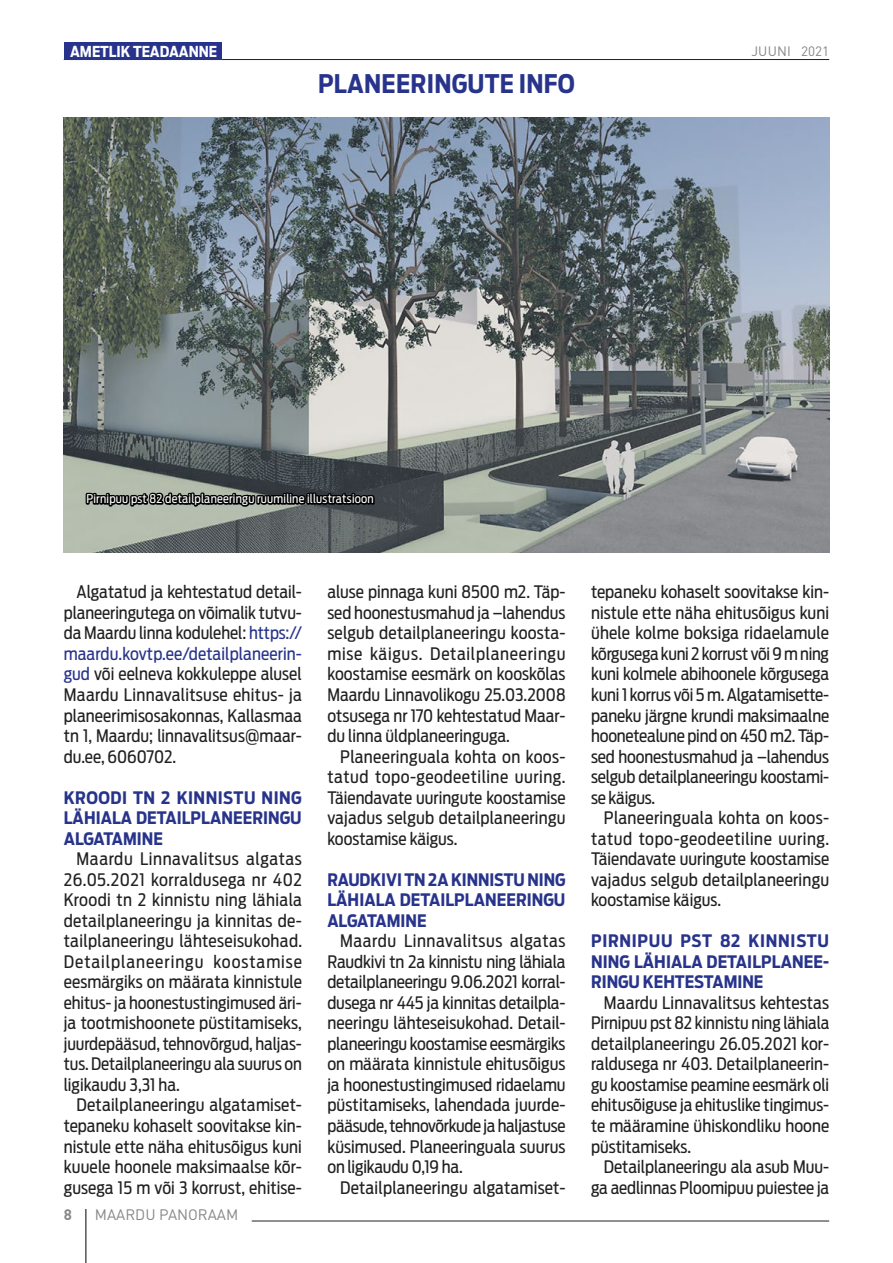
<style>
.page{position:relative;width:893px;height:1263px;background:#fff}
.page>*{position:absolute;margin:0;border:0;box-sizing:border-box;transform-origin:0 0}
.t1{font:700 25.5px "Ford Antenna Cond";letter-spacing:.01em;color:#28348b}
.t2{font:17.1px/20.5px "Ford Antenna Cond";color:#212121;text-align:justify}
.t3{font:700 17.1px/20.5px "Ford Antenna Cond";letter-spacing:.005em;color:#28348b;text-align:justify}
.t4{font:700 15px "Ford Antenna Cond";color:#fff}
.t5{font:15px "DIN Pro";color:#878787}
.t6{font:700 15px "DIN Pro";color:#878787}
.t7{font:13.5px "DIN Pro";letter-spacing:.01em;color:#878787}
.t8{font:12px "Ford Antenna Cond";letter-spacing:.02em;color:#fff}
.s1{color:#28348b}
</style>
<div class="page">
<hr style="left:252px;top:1221px;width:577px;height:1px;background:#212121">
<hr style="left:86px;top:1209px;width:1px;height:54px;background:#000">
<hr style="left:64px;top:59px;width:765px;height:1px;background:#212121">
<div style="left:64px;top:43px;width:157px;height:17px;background:#28348b"></div>
<img style="left:64px;top:117px;width:765px;height:436px">
<svg style="left:84px;top:491px;width:292px;height:17px;background:#3a3d3a"></svg>
<p class="t4" style="left:70px;top:38px;width:149px">AMETLIK TEADAANNE</p>
<h1 class="t1" style="left:318px;top:61px;width:258px">PLANEERINGUTE INFO</h1>
<p class="t7" style="left:751px;top:42px;width:79px">JUUNI 2021</p>
<p class="t8" style="left:86px;top:488px;width:289px">Pirnipuu pst 82 detailplaneeringu ruumiline illustratsioon</p>
<p class="t2" style="left:64px;top:580px;width:240px;text-indent:13px">Algatatud ja kehtestatud detail&shy;planeeringutega on võimalik tutvu&shy;da Maardu linna kodulehel: <span class="s1">https:// maardu.kovtp.ee/detailplaneerin&shy;gud</span> või eelneva kokkuleppe alusel Maardu Linnavalitsuse ehitus- ja planeerimisosakonnas, Kallasmaa tn 1, Maardu; linnavalitsus@maar&shy;du.ee, 6060702.</p>
<p class="t3" style="left:64px;top:785px;width:240px">KROODI TN 2 KINNISTU NING LÄHIALA DETAILPLANEERINGU ALGATAMINE</p>
<p class="t2" style="left:64px;top:846px;width:240px;text-indent:13px">Maardu Linnavalitsus algatas 26.05.2021 korraldusega nr 402<br>Kroodi tn 2 kinnistu ning lähiala detailplaneeringu ja kinnitas de&shy;tailplaneeringu lähteseisukohad.<br>Detailplaneeringu koostamise eesmärgiks on määrata kinnistule ehitus- ja hoonestustingimused äri&shy;ja tootmishoonete püstitamiseks, juurdepääsud, tehnovõrgud, haljas&shy;tus. Detailplaneeringu ala suurus on ligikaudu 3,31 ha.</p>
<p class="t2" style="left:64px;top:1093px;width:240px;text-indent:13px">Detailplaneeringu algatamiset&shy;tepaneku kohaselt soovitakse kin&shy;nistule ette näha ehitusõigus kuni kuuele hoonele maksimaalse kõr&shy;gusega 15 m või 3 korrust, ehitise-</p>
<p class="t6" style="left:64px;top:1205px;width:10px">8</p>
<p class="t5" style="left:95px;top:1205px;width:145px">MAARDU PANORAAM</p>
<p class="t2" style="left:327px;top:580px;width:240px">aluse pinnaga kuni 8500 m2. Täp&shy;sed hoonestusmahud ja –lahendus selgub detailplaneeringu koosta&shy;mise käigus. Detailplaneeringu koostamise eesmärk on kooskõlas Maardu Linnavolikogu 25.03.2008 otsusega nr 170 kehtestatud Maar&shy;du linna üldplaneeringuga.</p>
<p class="t2" style="left:327px;top:744px;width:240px;text-indent:13px">Planeeringuala kohta on koos&shy;tatud topo-geodeetiline uuring.<br>Täiendavate uuringute koostamise vajadus selgub detailplaneeringu koostamise käigus.</p>
<p class="t3" style="left:327px;top:867px;width:240px">RAUDKIVI TN 2A KINNISTU NING LÄHIALA DETAILPLANEERINGU ALGATAMINE</p>
<p class="t2" style="left:327px;top:929px;width:240px;text-indent:13px">Maardu Linnavalitsus algatas Raudkivi tn 2a kinnistu ning lähiala detailplaneeringu 9.06.2021 korral&shy;dusega nr 445 ja kinnitas detailpla&shy;neeringu lähteseisukohad. Detail&shy;planeeringu koostamise eesmärgiks on määrata kinnistule ehitusõigus ja hoonestustingimused ridaelamu püstitamiseks, lahendada juurde&shy;pääsude, tehnovõrkude ja haljastuse küsimused. Planeeringuala suurus on ligikaudu 0,19 ha.</p>
<p class="t2" style="left:340px;top:1175px;width:227px">Detailplaneeringu algatamiset-</p>
<p class="t2" style="left:591px;top:580px;width:240px">tepaneku kohaselt soovitakse kin&shy;nistule ette näha ehitusõigus kuni ühele kolme boksiga ridaelamule kõrgusega kuni 2 korrust või 9 m ning kuni kolmele abihoonele kõrgusega kuni 1 korrus või 5 m. Algatamisette&shy;paneku järgne krundi maksimaalne hoonetealune pind on 450 m2. Täp&shy;sed hoonestusmahud ja –lahendus selgub detailplaneeringu koostami&shy;se käigus.</p>
<p class="t2" style="left:591px;top:805px;width:240px;text-indent:13px">Planeeringuala kohta on koos&shy;tatud topo-geodeetiline uuring.<br>Täiendavate uuringute koostamise vajadus selgub detailplaneeringu koostamise käigus.</p>
<p class="t3" style="left:591px;top:929px;width:240px">PIRNIPUU PST 82 KINNISTU NING LÄHIALA DETAILPLANEE-RINGU KEHTESTAMINE</p>
<p class="t2" style="left:591px;top:990px;width:240px;text-indent:13px">Maardu Linnavalitsus kehtestas Pirnipuu pst 82 kinnistu ning lähiala detailplaneeringu 26.05.2021 kor&shy;raldusega nr 403. Detailplaneerin&shy;gu koostamise peamine eesmärk oli ehitusõiguse ja ehituslike tingimus&shy;te määramine ühiskondliku hoone püstitamiseks.</p>
<p class="t2" style="left:591px;top:1154px;width:240px;text-align:right">Detailplaneeringu ala asub Muu&shy;ga aedlinnas Ploomipuu puiestee ja</p>
</div>
